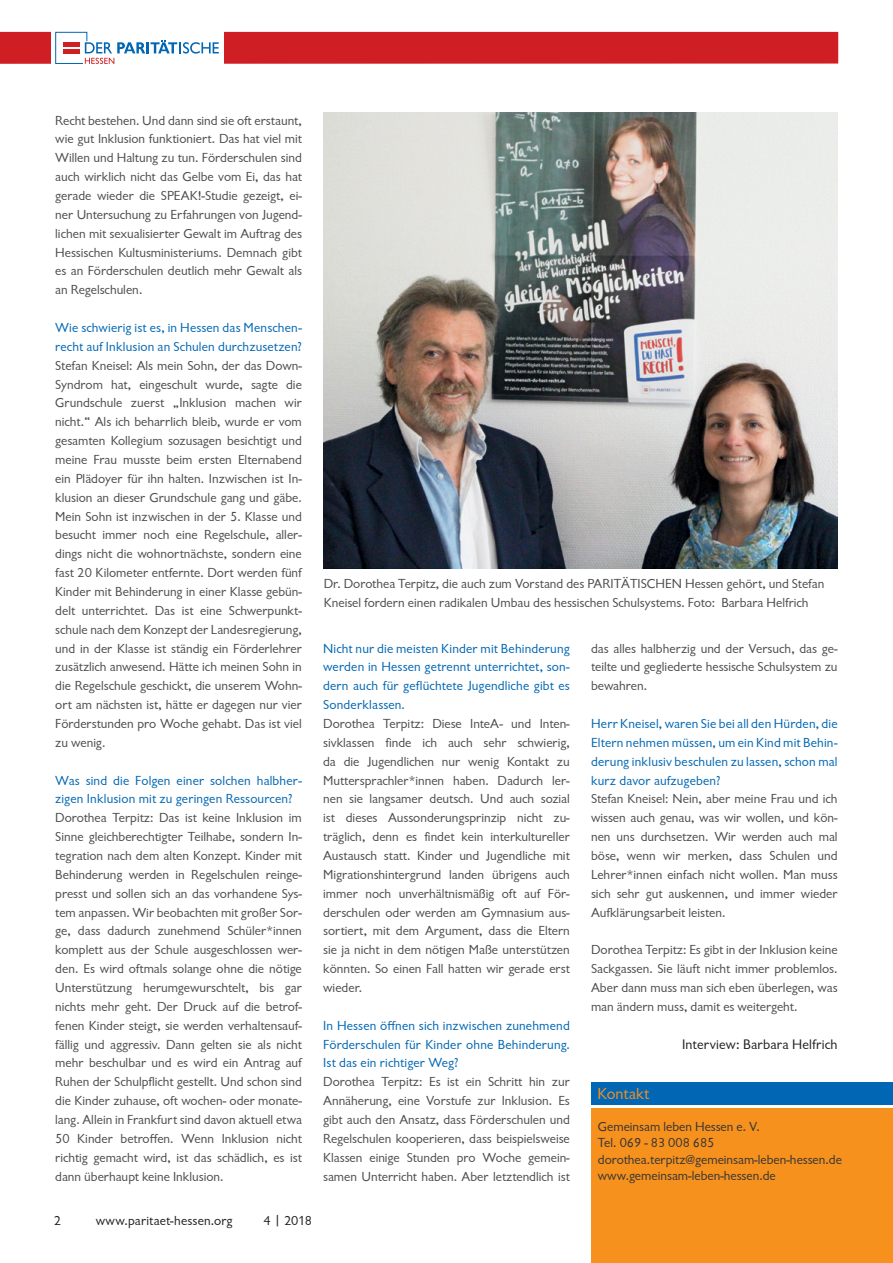
<style>
.page{position:relative;width:893px;height:1263px;background:#fff}
.page>*{position:absolute;margin:0;border:0;box-sizing:border-box;transform-origin:0 0}
.Copy{font:16.5px "Chantilly";color:#f6911e}
.Autor{font:14.25px "Chantilly";letter-spacing:.01em;color:#231f20}
.Antwort2{font:13.5px/18.9px "Chantilly";color:#4b4c4d;text-align:justify}
.Frage{font:13.5px/18.9px "Chantilly";letter-spacing:.01em;color:#0166b3;text-align:justify}
.Antwort2-2{font:13.5px "Chantilly";color:#363536}
.t1{font:13.5px "Chantilly";letter-spacing:.01em;color:#231f20}
</style>
<div class="page">
<div style="left:0;top:32px;width:838px;height:32px;background:#d01e25"></div>
<div style="left:51px;top:29px;width:172px;height:37px;background:#fff"></div>
<svg style="left:55px;top:32px;width:164px;height:32px"></svg>
<img style="left:323px;top:113px;width:515px;height:455px">
<div style="left:591px;top:1082px;width:302px;height:22px;background:#0166b3"></div>
<div style="left:591px;top:1108px;width:302px;height:155px;background:#f6911e"></div>
<p class="Antwort2" style="left:55px;top:111px;width:248px">Recht bestehen. Und dann sind sie oft erstaunt, wie gut Inklusion funktioniert. Das hat viel mit Willen und Haltung zu tun. Förderschulen sind auch wirklich nicht das Gelbe vom Ei, das hat gerade wieder die SPEAK!-Studie gezeigt, ei&shy;ner Untersuchung zu Erfahrungen von Jugend&shy;lichen mit sexualisierter Gewalt im Auftrag des Hessischen Kultusministeriums. Demnach gibt es an Förderschulen deutlich mehr Gewalt als an Regelschulen.</p>
<p class="Frage" style="left:55px;top:318px;width:248px">Wie schwierig ist es, in Hessen das Menschen&shy;recht auf Inklusion an Schulen durchzusetzen?</p>
<p class="Antwort2" style="left:55px;top:356px;width:248px">Stefan Kneisel: Als mein Sohn, der das Down-Syndrom hat, eingeschult wurde, sagte die Grundschule zuerst „Inklusion machen wir nicht.“ Als ich beharrlich bleib, wurde er vom gesamten Kollegium sozusagen besichtigt und meine Frau musste beim ersten Elternabend ein Plädoyer für ihn halten. Inzwischen ist In&shy;klusion an dieser Grundschule gang und gäbe.<br>Mein Sohn ist inzwischen in der 5. Klasse und besucht immer noch eine Regelschule, aller&shy;dings nicht die wohnortnächste, sondern eine fast 20 Kilometer entfernte. Dort werden fünf Kinder mit Behinderung in einer Klasse gebün&shy;delt unterrichtet. Das ist eine Schwerpunkt&shy;schule nach dem Konzept der Landesregierung, und in der Klasse ist ständig ein Förderlehrer zusätzlich anwesend. Hätte ich meinen Sohn in die Regelschule geschickt, die unserem Wohn&shy;ort am nächsten ist, hätte er dagegen nur vier Förderstunden pro Woche gehabt. Das ist viel zu wenig.</p>
<p class="Frage" style="left:55px;top:771px;width:248px">Was sind die Folgen einer solchen halbher&shy;zigen Inklusion mit zu geringen Ressourcen?</p>
<p class="Antwort2" style="left:55px;top:808px;width:248px">Dorothea Terpitz: Das ist keine Inklusion im Sinne gleichberechtigter Teilhabe, sondern In&shy;tegration nach dem alten Konzept. Kinder mit Behinderung werden in Regelschulen reinge&shy;presst und sollen sich an das vorhandene Sys&shy;tem anpassen. Wir beobachten mit großer Sor&shy;ge, dass dadurch zunehmend Schüler*innen komplett aus der Schule ausgeschlossen wer&shy;den. Es wird oftmals solange ohne die nötige Unterstützung herumgewurschtelt, bis gar nichts mehr geht. Der Druck auf die betrof&shy;fenen Kinder steigt, sie werden verhaltensauf&shy;fällig und aggressiv. Dann gelten sie als nicht mehr beschulbar und es wird ein Antrag auf Ruhen der Schulpflicht gestellt. Und schon sind die Kinder zuhause, oft wochen- oder monate&shy;lang. Allein in Frankfurt sind davon aktuell etwa 50 Kinder betroffen. Wenn Inklusion nicht richtig gemacht wird, ist das schädlich, es ist dann überhaupt keine Inklusion.</p>
<p class="Antwort2" style="left:324px;top:574px;width:502px">Dr. Dorothea Terpitz, die auch zum Vorstand des PARITÄTISCHEN Hessen gehört, und Stefan<br>Kneisel fordern einen radikalen Umbau des hessischen Schulsystems. Foto: Barbara Helfrich</p>
<p class="Frage" style="left:323px;top:639px;width:248px">Nicht nur die meisten Kinder mit Behinderung werden in Hessen getrennt unterrichtet, son&shy;dern auch für geflüchtete Jugendliche gibt es Sonderklassen.</p>
<p class="Antwort2" style="left:323px;top:714px;width:248px">Dorothea Terpitz: Diese InteA- und Inten&shy;sivklassen finde ich auch sehr schwierig, da die Jugendlichen nur wenig Kontakt zu Muttersprachler*innen haben. Dadurch ler&shy;nen sie langsamer deutsch. Und auch sozial ist dieses Aussonderungsprinzip nicht zu&shy;träglich, denn es findet kein interkultureller Austausch statt. Kinder und Jugendliche mit Migrationshintergrund landen übrigens auch immer noch unverhältnismäßig oft auf För&shy;derschulen oder werden am Gymnasium aus&shy;sortiert, mit dem Argument, dass die Eltern sie ja nicht in dem nötigen Maße unterstützen könnten. So einen Fall hatten wir gerade erst wieder.</p>
<p class="Frage" style="left:323px;top:1016px;width:248px">In Hessen öffnen sich inzwischen zunehmend Förderschulen für Kinder ohne Behinderung.<br>Ist das ein richtiger Weg?</p>
<p class="Antwort2" style="left:323px;top:1072px;width:248px">Dorothea Terpitz: Es ist ein Schritt hin zur Annäherung, eine Vorstufe zur Inklusion. Es gibt auch den Ansatz, dass Förderschulen und Regelschulen kooperieren, dass beispielsweise Klassen einige Stunden pro Woche gemein&shy;samen Unterricht haben. Aber letztendlich ist</p>
<p class="Antwort2" style="left:591px;top:639px;width:248px">das alles halbherzig und der Versuch, das ge&shy;teilte und gegliederte hessische Schulsystem zu bewahren.</p>
<p class="Frage" style="left:591px;top:714px;width:248px">Herr Kneisel, waren Sie bei all den Hürden, die Eltern nehmen müssen, um ein Kind mit Behin&shy;derung inklusiv beschulen zu lassen, schon mal kurz davor aufzugeben?</p>
<p class="Antwort2" style="left:591px;top:790px;width:248px">Stefan Kneisel: Nein, aber meine Frau und ich wissen auch genau, was wir wollen, und kön&shy;nen uns durchsetzen. Wir werden auch mal böse, wenn wir merken, dass Schulen und Lehrer*innen einfach nicht wollen. Man muss sich sehr gut auskennen, und immer wieder Aufklärungsarbeit leisten.</p>
<p class="Antwort2" style="left:591px;top:940px;width:248px">Dorothea Terpitz: Es gibt in der Inklusion keine Sackgassen. Sie läuft nicht immer problemlos.<br>Aber dann muss man sich eben überlegen, was man ändern muss, damit es weitergeht.</p>
<p class="Autor" style="left:682px;top:1036px;width:157px">Interview: Barbara Helfrich</p>
<p class="Copy" style="left:597px;top:1084px;width:53px">Kontakt</p>
<p class="Antwort2-2" style="left:598px;top:1119px;width:164px">Gemeinsam leben Hessen e. V.</p>
<p class="Antwort2-2" style="left:598px;top:1135px;width:118px">Tel. 069 - 83 008 685</p>
<p class="Antwort2-2" style="left:598px;top:1152px;width:246px">dorothea.terpitz@gemeinsam-leben-hessen.de</p>
<p class="Antwort2-2" style="left:598px;top:1168px;width:180px">www.gemeinsam-leben-hessen.de</p>
<p class="t1" style="left:54px;top:1213px;width:9px">2</p>
<p class="t1" style="left:96px;top:1213px;width:139px">www.paritaet-hessen.org</p>
<p class="t1" style="left:264px;top:1213px;width:50px">4 | 2018</p>
</div>
